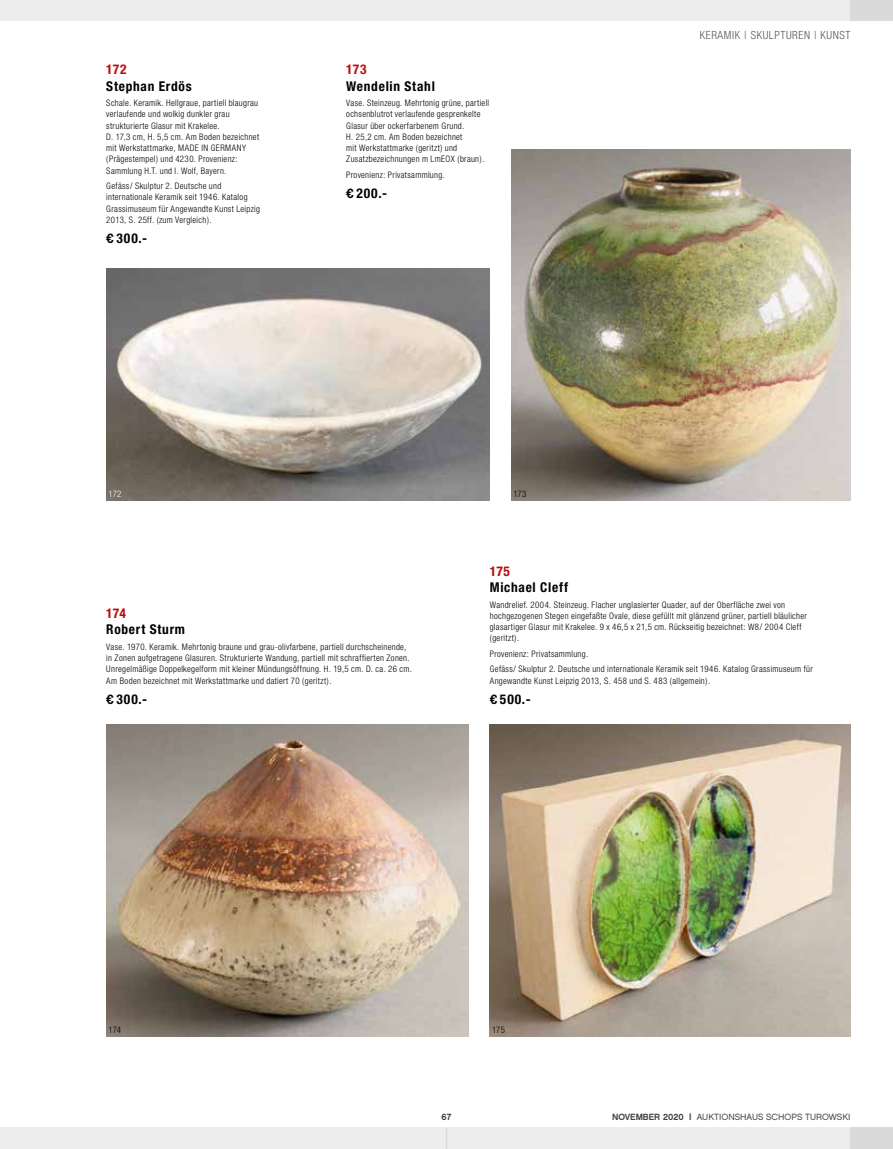
<style>
.page{position:relative;width:893px;height:1149px;background:#fff}
.page>*{position:absolute;margin:0;border:0;box-sizing:border-box;transform-origin:0 0}
.t1{font:700 condensed 13.5px "Helvetica Neue";letter-spacing:.055em;color:#000}
.t2{font:700 condensed 13.5px "Helvetica Neue";letter-spacing:.005em;color:#b70e0c}
.t3{font:300 condensed 11.25px "Helvetica Neue";letter-spacing:.055em;color:#575756}
.t4{font:300 condensed 9px/11.2px "Helvetica Neue";letter-spacing:.035em;color:#000}
.t5{font:9px "Chalet London Nineteen Sixty";color:#424241}
.t6{font:300 condensed 9px "Helvetica Neue";color:#fff}
.t7{font:9px "Chalet New York Nineteen Sixty";color:#424241}
.s1{font-family:"Univers";font-stretch:normal}
.s2{font-family:"Chalet New York Nineteen Sixty"}
</style>
<div class="page">
<div style="left:0;top:0;width:893px;height:21px;background:#ededed"></div>
<div style="left:0;top:1127px;width:893px;height:21px;background:#ededed"></div>
<div style="left:850px;top:0;width:43px;height:21px;background:#dadada"></div>
<div style="left:850px;top:1127px;width:43px;height:21px;background:#dadada"></div>
<svg style="left:446px;top:1128px;width:1px;height:20px"></svg>
<img style="left:106px;top:269px;width:384px;height:231px">
<img style="left:511px;top:149px;width:339px;height:351px">
<img style="left:106px;top:724px;width:362px;height:311px">
<img style="left:490px;top:724px;width:360px;height:311px">
<h1 class="t2" style="left:106px;top:61px;width:22px">172</h1>
<h1 class="t1" style="left:106px;top:78px;width:87px">Stephan Erdös</h1>
<p class="t4" style="left:106px;top:97px;width:154px">Schale. Keramik. Hellgraue, partiell blaugrau verlaufende und wolkig dunkler grau strukturierte Glasur mit Krakelee.<br>D. 17,3 cm, H. 5,5 cm. Am Boden bezeichnet mit Werkstattmarke, MADE IN GERMANY (Prägestempel) und 4230. Provenienz:<br>Sammlung H.T. und I. Wolf, Bayern.</p>
<p class="t4" style="left:106px;top:180px;width:155px">Gefäss/ Skulptur 2. Deutsche und internationale Keramik seit 1946. Katalog Grassimuseum für Angewandte Kunst Leipzig 2013, S. 25ff. (zum Vergleich).</p>
<h1 class="t1" style="left:106px;top:230px;width:42px"><span class="s1">€</span> 300.-</h1>
<h1 class="t2" style="left:346px;top:61px;width:22px">173</h1>
<h1 class="t1" style="left:346px;top:77px;width:90px">Wendelin Stahl</h1>
<p class="t4" style="left:346px;top:97px;width:144px">Vase. Steinzeug. Mehrtonig grüne, partiell ochsenblutrot verlaufende gesprenkelte Glasur über ockerfarbenem Grund.<br>H. 25,2 cm. Am Boden bezeichnet<br>mit Werkstattmarke (geritzt) und Zusatzbezeichnungen m LmEOX (braun).</p>
<p class="t4" style="left:346px;top:169px;width:100px">Provenienz: Privatsammlung.</p>
<h1 class="t1" style="left:346px;top:185px;width:42px"><span class="s1">€</span> 200.-</h1>
<p class="t6" style="left:109px;top:488px;width:14px">172</p>
<p class="t4" style="left:513px;top:488px;width:14px">173</p>
<p class="t3" style="left:700px;top:28px;width:152px">KERAMIK | SKULPTUREN | KUNST</p>
<h1 class="t2" style="left:106px;top:605px;width:21px">174</h1>
<h1 class="t1" style="left:106px;top:621px;width:80px">Robert Sturm</h1>
<p class="t4" style="left:106px;top:640px;width:307px">Vase. 1970. Keramik. Mehrtonig braune und grau-olivfarbene, partiell durchscheinende, in Zonen aufgetragene Glasuren. Strukturierte Wandung, partiell mit schraffierten Zonen.<br>Unregelmäßige Doppelkegelform mit kleiner Mündungsöffnung. H. 19,5 cm. D. ca. 26 cm.<br>Am Boden bezeichnet mit Werkstattmarke und datiert 70 (geritzt).</p>
<h1 class="t1" style="left:106px;top:691px;width:42px"><span class="s1">€</span> 300.-</h1>
<h1 class="t2" style="left:490px;top:562px;width:22px">175</h1>
<h1 class="t1" style="left:490px;top:579px;width:80px">Michael Cleff</h1>
<p class="t4" style="left:490px;top:598px;width:319px">Wandrelief. 2004. Steinzeug. Flacher unglasierter Quader, auf der Oberfläche zwei von hochgezogenen Stegen eingefaßte Ovale, diese gefüllt mit glänzend grüner, partiell bläulicher glasartiger Glasur mit Krakelee. 9 x 46,5 x 21,5 cm. Rückseitig bezeichnet: W8/ 2004 Cleff (geritzt).</p>
<p class="t4" style="left:490px;top:645px;width:325px;line-height:15.5px">Provenienz: Privatsammlung.<br>Gefäss/ Skulptur 2. Deutsche und internationale Keramik seit 1946. Katalog Grassimuseum für</p>
<p class="t4" style="left:490px;top:674px;width:222px">Angewandte Kunst Leipzig 2013, S. 458 und S. 483 (allgemein).</p>
<h1 class="t1" style="left:490px;top:691px;width:42px"><span class="s1">€</span> 500.-</h1>
<p class="t4" style="left:109px;top:1023px;width:14px">174</p>
<p class="t4" style="left:492px;top:1023px;width:14px">175</p>
<p class="t7" style="left:442px;top:1110px;width:11px">67</p>
<p class="t5" style="left:612px;top:1110px;width:240px"><span class="s2">NOVEMBER 2020 |</span> AUKTIONSHAUS SCHOPS TUROWSKI</p>
</div>
